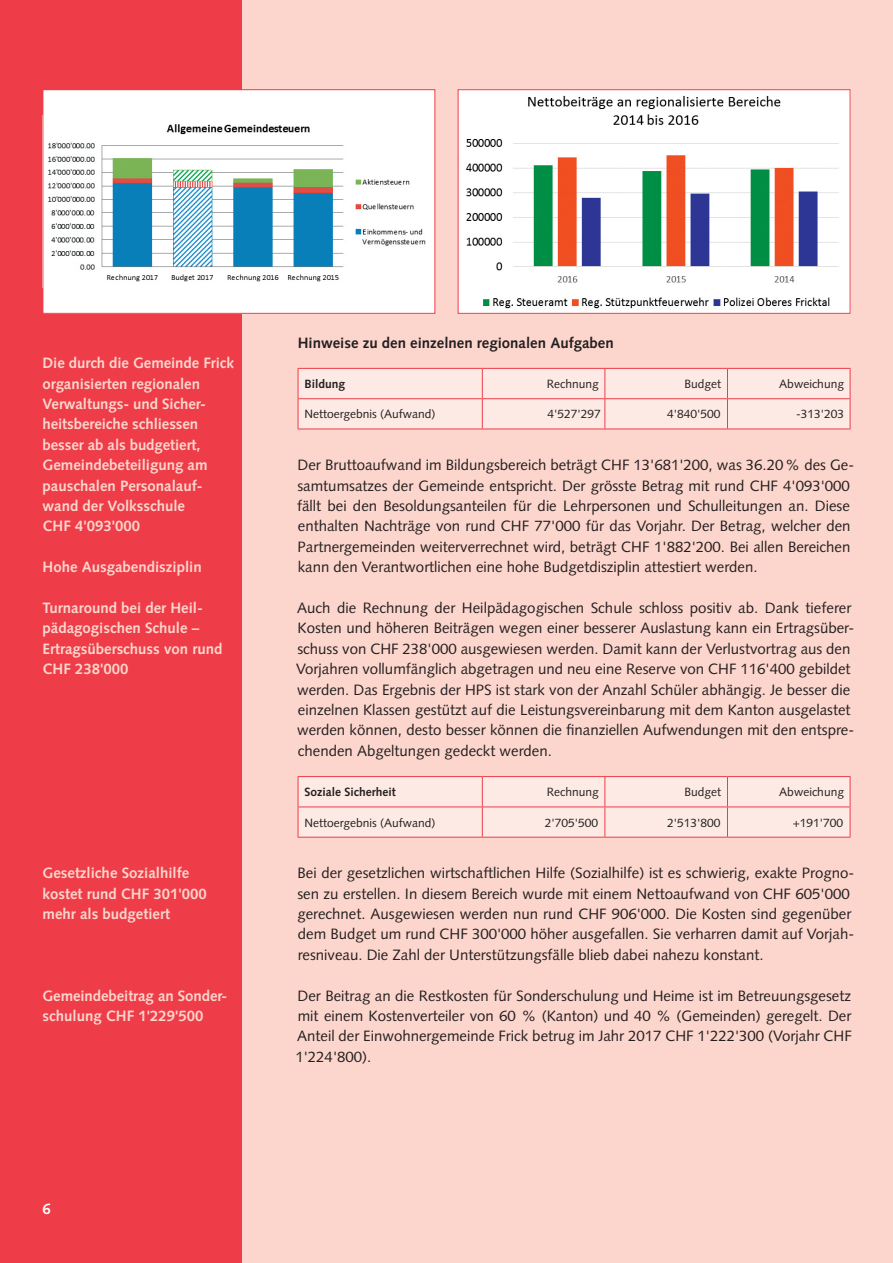
<style>
.page{position:relative;width:893px;height:1263px;background:#fff}
.page>*{position:absolute;margin:0;border:0;box-sizing:border-box;transform-origin:0 0}
._03_GT_Einwohner{font:15px/20.4px "Syntax";color:#231f20}
.Linke_Spalte_rot{font:700 15px/20.4px "Syntax";color:#fcd6cc}
.LT_Syntax{font:700 15px "Syntax";color:#231f20}
.t1{font:700 15px "Syntax";color:#fff}
.Tabelle_8_Pt{font:12px "Syntax";color:#231f20}
.Tabelle_8_Pt-2{font:700 12px "Syntax";color:#231f20}
</style>
<div class="page">
<div style="left:0;top:0;width:242px;height:1263px;background:#ee3d49"></div>
<div style="left:242px;top:0;width:651px;height:1263px;background:#fcd6cc"></div>
<hr style="left:298px;top:429px;width:184px;height:1px;background:#ee3d49">
<hr style="left:482px;top:429px;width:123px;height:1px;background:#ee3d49">
<hr style="left:605px;top:429px;width:122px;height:1px;background:#ee3d49">
<hr style="left:727px;top:429px;width:123px;height:1px;background:#ee3d49">
<svg style="left:298px;top:368px;width:553px;height:61px;background:#fce1dc"></svg>
<hr style="left:298px;top:399px;width:1px;height:30px;background:#ee3d49">
<hr style="left:298px;top:837px;width:184px;height:1px;background:#ee3d49">
<hr style="left:482px;top:837px;width:123px;height:1px;background:#ee3d49">
<hr style="left:605px;top:837px;width:122px;height:1px;background:#ee3d49">
<hr style="left:727px;top:837px;width:123px;height:1px;background:#ee3d49">
<svg style="left:298px;top:776px;width:553px;height:61px;background:#fce1dc"></svg>
<hr style="left:298px;top:807px;width:1px;height:30px;background:#ee3d49">
<div style="left:43px;top:90px;width:392px;height:223px;background:#fff"></div>
<img style="left:48px;top:124px;width:378px;height:158px">
<div style="left:43px;top:89px;width:392px;height:225px;border:1px solid #ee3d49"></div>
<img style="left:460px;top:91px;width:388px;height:221px">
<div style="left:458px;top:89px;width:392px;height:225px;border:1px solid #ee3d49"></div>
<p class="Linke_Spalte_rot" style="left:43px;top:353px;width:193px">Die durch die Gemeinde Frick organisierten regionalen<br>Verwaltungs- und Sicher&shy;heitsbereiche schliessen besser ab als budgetiert,</p>
<p class="Linke_Spalte_rot" style="left:43px;top:455px;width:167px">Gemeindebeteiligung am pauschalen Personalauf&shy;wand der Volksschule<br>CHF 4'093'000</p>
<p class="Linke_Spalte_rot" style="left:43px;top:557px;width:161px">Hohe Ausgabendisziplin</p>
<p class="Linke_Spalte_rot" style="left:43px;top:598px;width:181px">Turnaround bei der Heil&shy;pädagogischen Schule –<br>Ertragsüberschuss von rund<br>CHF 238'000</p>
<p class="Linke_Spalte_rot" style="left:43px;top:863px;width:148px">Gesetzliche Sozialhilfe</p>
<p class="Linke_Spalte_rot" style="left:43px;top:883px;width:166px">kostet rund CHF 301'000 mehr als budgetiert</p>
<p class="Linke_Spalte_rot" style="left:43px;top:985px;width:184px">Gemeindebeitrag an Sonder&shy;schulung CHF 1'229'500</p>
<p class="t1" style="left:43px;top:1200px;width:10px">6</p>
<p class="LT_Syntax" style="left:298px;top:334px;width:317px">Hinweise zu den einzelnen regionalen Aufgaben</p>
<p class="Tabelle_8_Pt-2" style="left:304px;top:377px;width:42px">Bildung</p>
<p class="Tabelle_8_Pt" style="left:547px;top:377px;width:54px">Rechnung</p>
<p class="Tabelle_8_Pt" style="left:684px;top:377px;width:38px">Budget</p>
<p class="Tabelle_8_Pt" style="left:779px;top:377px;width:66px">Abweichung</p>
<p class="Tabelle_8_Pt" style="left:304px;top:407px;width:133px">Nettoergebnis (Aufwand)</p>
<p class="Tabelle_8_Pt" style="left:547px;top:407px;width:55px">4'527'297</p>
<p class="Tabelle_8_Pt" style="left:667px;top:407px;width:55px">4'840'500</p>
<p class="Tabelle_8_Pt" style="left:796px;top:407px;width:50px">-313'203</p>
<p class="_03_GT_Einwohner" style="left:297px;top:455px;width:559px">Der Bruttoaufwand im Bildungsbereich beträgt CHF 13'681'200, was 36.20% des Ge&shy;samtumsatzes der Gemeinde entspricht. Der grösste Betrag mit rund CHF 4'093'000 fällt bei den Besoldungsanteilen für die Lehrpersonen und Schulleitungen an. Diese enthalten Nachträge von rund CHF 77'000 für das Vorjahr. Der Betrag, welcher den Partnergemeinden weiterverrechnet wird, beträgt CHF 1'882'200. Bei allen Bereichen kann den Verantwortlichen eine hohe Budgetdisziplin attestiert werden.</p>
<p class="_03_GT_Einwohner" style="left:296px;top:598px;width:559px">Auch die Rechnung der Heilpädagogischen Schule schloss positiv ab. Dank tieferer Kosten und höheren Beiträgen wegen einer besserer Auslastung kann ein Ertragsüber&shy;schuss von CHF 238'000 ausgewiesen werden. Damit kann der Verlustvortrag aus den Vorjahren vollumfänglich abgetragen und neu eine Reserve von CHF 116'400 gebildet werden. Das Ergebnis der HPS ist stark von der Anzahl Schüler abhängig. Je besser die einzelnen Klassen gestützt auf die Leistungsvereinbarung mit dem Kanton ausgelastet werden können, desto besser können die finanziellen Aufwendungen mit den entspre&shy;chenden Abgeltungen gedeckt werden.</p>
<p class="Tabelle_8_Pt-2" style="left:304px;top:785px;width:93px">Soziale Sicherheit</p>
<p class="Tabelle_8_Pt" style="left:547px;top:785px;width:54px">Rechnung</p>
<p class="Tabelle_8_Pt" style="left:684px;top:785px;width:38px">Budget</p>
<p class="Tabelle_8_Pt" style="left:779px;top:785px;width:66px">Abweichung</p>
<p class="Tabelle_8_Pt" style="left:304px;top:815px;width:133px">Nettoergebnis (Aufwand)</p>
<p class="Tabelle_8_Pt" style="left:545px;top:815px;width:55px">2'705'500</p>
<p class="Tabelle_8_Pt" style="left:667px;top:815px;width:55px">2'513'800</p>
<p class="Tabelle_8_Pt" style="left:793px;top:815px;width:52px">+191'700</p>
<p class="_03_GT_Einwohner" style="left:297px;top:863px;width:558px">Bei der gesetzlichen wirtschaftlichen Hilfe (Sozialhilfe) ist es schwierig, exakte Progno&shy;sen zu erstellen. In diesem Bereich wurde mit einem Nettoaufwand von CHF 605'000 gerechnet. Ausgewiesen werden nun rund CHF 906'000. Die Kosten sind gegenüber dem Budget um rund CHF 300'000 höher ausgefallen. Sie verharren damit auf Vorjah&shy;resniveau. Die Zahl der Unterstützungsfälle blieb dabei nahezu konstant.</p>
<p class="_03_GT_Einwohner" style="left:295px;top:985px;width:558px;text-align:justify">Der Beitrag an die Restkosten für Sonderschulung und Heime ist im Betreuungsgesetz mit einem Kostenverteiler von 60 % (Kanton) und 40 % (Gemeinden) geregelt. Der Anteil der Einwohnergemeinde Frick betrug im Jahr 2017 CHF 1'222'300 (Vorjahr CHF 1'224'800).</p>
</div>
